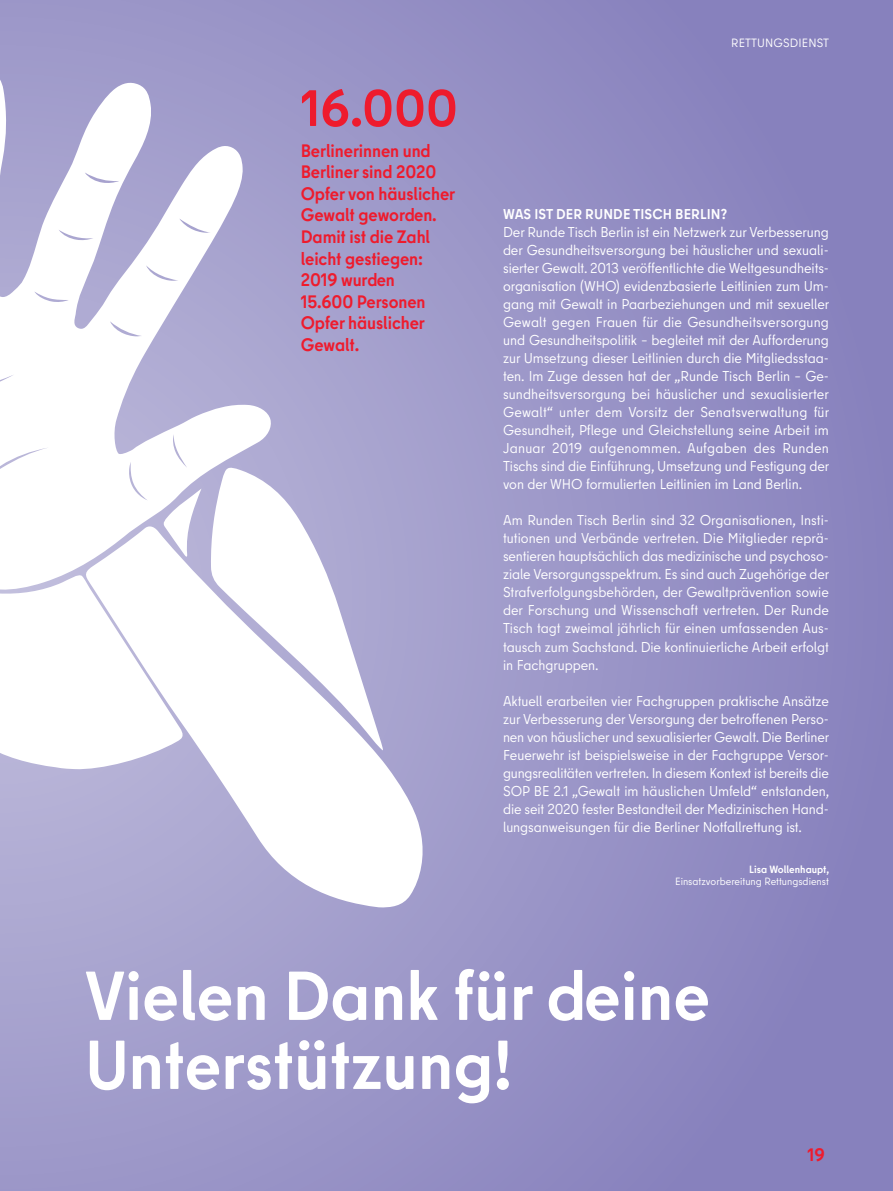
<style>
.page{position:relative;width:893px;height:1191px;background:#fff}
.page>*{position:absolute;margin:0;border:0;box-sizing:border-box;transform-origin:0 0}
.HEAD_46pt{font:700 69px/69px "Berlin Type";color:#fff}
.Markante_Zahl{font:700 51px "Berlin Type";color:#ee1b2d}
.Info_Text{font:700 18px/21.6px "Berlin Type";letter-spacing:-.005em;color:#ee1b2d}
.Fließtext_weiss{font:14.25px/18px "Berlin Type";letter-spacing:-.005em;color:#fff;text-align:justify}
.Zwischenhead_invers{font:700 14.25px "Berlin Type";letter-spacing:.01em;color:#fff}
.t1{font:12px "Berlin Type";letter-spacing:.01em;color:#fff}
.Autor_In{font:10.5px/12px "Berlin Type";color:#fff;text-align:right}
.s1{font-weight:700}
</style>
<div class="page">
<div style="left:0;top:0;width:893px;height:1191px;background:linear-gradient(to right,#aaa6d0,#8983be)"></div>
<svg style="left:272px;top:465px;width:112px;height:60px;background:#b3afd5"></svg>
<svg style="left:0;top:68px;width:272px;height:708px"></svg>
<svg style="left:82px;top:525px;width:343px;height:383px"></svg>
<svg style="left:0;top:573px;width:183px;height:197px"></svg>
<p class="Markante_Zahl" style="left:301px;top:75px;width:159px">16.000</p>
<p class="Info_Text" style="left:301px;top:139px;width:156px">Berlinerinnen und<br>Berliner sind 2020<br>Opfer von häuslicher<br>Gewalt geworden.<br>Damit ist die Zahl leicht gestiegen:<br>2019 wurden<br>15.600 Personen<br>Opfer häuslicher<br>Gewalt.</p>
<p class="t1" style="left:731px;top:35px;width:99px">RETTUNGSDIENST</p>
<h4 class="Zwischenhead_invers" style="left:503px;top:205px;width:226px">WAS IST DER RUNDE TISCH BERLIN?</h4>
<p class="Fließtext_weiss" style="left:503px;top:223px;width:328px">Der Runde Tisch Berlin ist ein Netzwerk zur Verbesserung der Gesundheitsversorgung bei häuslicher und sexuali&shy;sierter Gewalt. 2013 veröffentlichte die Weltgesundheits&shy;organisation (WHO) evidenzbasierte Leitlinien zum Um&shy;gang mit Gewalt in Paarbeziehungen und mit sexueller Gewalt gegen Frauen für die Gesundheitsversorgung und Gesundheitspolitik – begleitet mit der Aufforderung zur Umsetzung dieser Leitlinien durch die Mitgliedsstaa&shy;ten. Im Zuge dessen hat der „Runde Tisch Berlin – Ge&shy;sundheitsversorgung bei häuslicher und sexualisierter Gewalt“ unter dem Vorsitz der Senatsverwaltung für Gesundheit, Pflege und Gleichstellung seine Arbeit im Januar 2019 aufgenommen. Aufgaben des Runden Tischs sind die Einführung, Umsetzung und Festigung der von der WHO formulierten Leitlinien im Land Berlin.</p>
<p class="Fließtext_weiss" style="left:503px;top:511px;width:328px">Am Runden Tisch Berlin sind 32 Organisationen, Insti&shy;tutionen und Verbände vertreten. Die Mitglieder reprä&shy;sentieren hauptsächlich das medizinische und psychoso&shy;ziale Versorgungsspektrum. Es sind auch Zugehörige der Strafverfolgungsbehörden, der Gewaltprävention sowie der Forschung und Wissenschaft vertreten. Der Runde Tisch tagt zweimal jährlich für einen umfassenden Aus&shy;tausch zum Sachstand. Die kontinuierliche Arbeit erfolgt in Fachgruppen.</p>
<p class="Fließtext_weiss" style="left:503px;top:691px;width:328px">Aktuell erarbeiten vier Fachgruppen praktische Ansätze zur Verbesserung der Versorgung der betroffenen Perso&shy;nen von häuslicher und sexualisierter Gewalt. Die Berliner Feuerwehr ist beispielsweise in der Fachgruppe Versor&shy;gungsrealitäten vertreten. In diesem Kontext ist bereits die SOP BE 2.1 „Gewalt im häuslichen Umfeld“ entstanden, die seit 2020 fester Bestandteil der Medizinischen Hand&shy;lungsanweisungen für die Berliner Notfallrettung ist.</p>
<p class="Autor_In" style="left:675px;top:864px;width:155px"><span class="s1">Lisa Wollenhaupt,<br></span>Einsatzvorbereitung Rettungsdienst</p>
<h3 class="HEAD_46pt" style="left:84px;top:961px;width:627px">Vielen Dank für deine<br>Unterstützung!</h3>
<p class="Info_Text" style="left:808px;top:1144px;width:19px">19</p>
</div>
